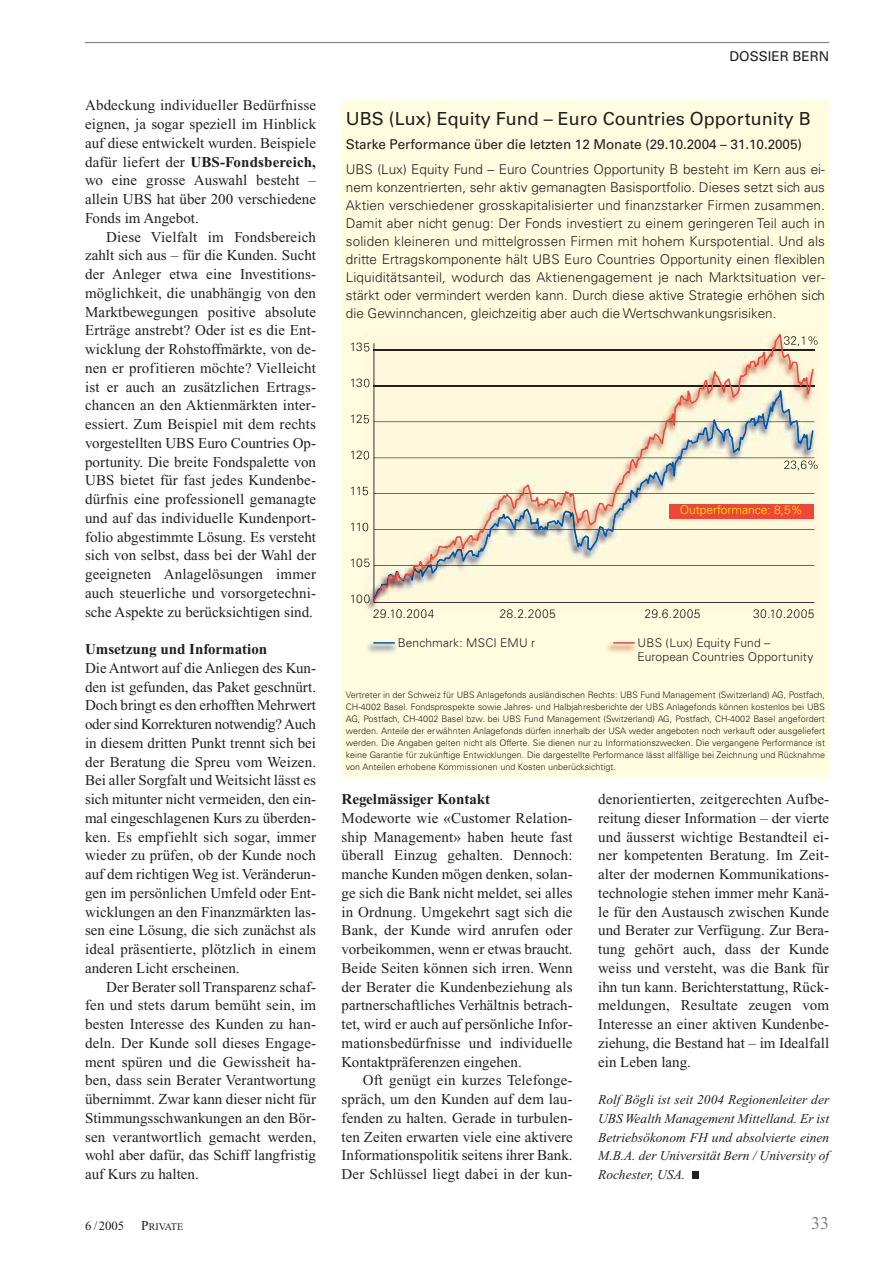
<style>
.page{position:relative;width:893px;height:1263px;background:#fff}
.page>*{position:absolute;margin:0;border:0;box-sizing:border-box;transform-origin:0 0}
.t1{font:54px "Verdana";color:#231f20}
.t2{font:18px "Univers";color:#231f20}
.t3{font:18px "Times New Roman";color:#808285}
.t4{font:15px/18.8px "Times New Roman";color:#231f20;text-align:justify}
.t5{font:700 15px "Times New Roman";color:#231f20}
.t6{font:300 13.5px/18px "Univers";color:#231f20;text-align:justify}
.t7{font:italic 13.5px/18.8px "Times New Roman";color:#231f20;text-align:justify}
.t8{font:13.5px "Univers";letter-spacing:-.005em;color:#231f20}
.t9{font:12.75px "Times New Roman";color:#231f20}
.t10{font:300 12px/13.8px "Univers";letter-spacing:.01em;color:#231f20}
.t11{font:300 12px "Univers";color:#fff200}
.t12{font:10.2px "Times New Roman";color:#231f20}
.t13{font:300 9px/12px "Univers";color:#231f20;text-align:justify}
.s1{font-weight:700}
.s2{font-size:13.5px}
</style>
<div class="page">
<hr style="left:85px;top:42px;width:744px;height:1px;background:#808285">
<div style="left:342px;top:100px;width:487px;height:676px;background:#fffcdf"></div>
<img style="left:367px;top:642px;width:30px;height:11px">
<hr style="left:374px;top:642px;width:20px;height:2px;background:#0058a9">
<img style="left:607px;top:642px;width:29px;height:11px">
<hr style="left:614px;top:642px;width:20px;height:2px;background:#ef4639">
<svg style="left:364px;top:379px;width:5px;height:8px"></svg>
<svg style="left:364px;top:343px;width:5px;height:9px"></svg>
<img style="left:377px;top:612px;width:56px;height:1px">
<img style="left:504px;top:612px;width:51px;height:1px">
<img style="left:649px;top:612px;width:50px;height:1px">
<img style="left:757px;top:612px;width:56px;height:1px">
<img style="left:422px;top:602px;width:392px;height:1px">
<svg style="left:364px;top:594px;width:6px;height:9px"></svg>
<svg style="left:364px;top:558px;width:6px;height:9px"></svg>
<svg style="left:364px;top:523px;width:4px;height:8px"></svg>
<svg style="left:364px;top:487px;width:4px;height:8px"></svg>
<svg style="left:364px;top:451px;width:5px;height:8px"></svg>
<svg style="left:364px;top:415px;width:5px;height:8px"></svg>
<img style="left:374px;top:609px;width:59px;height:3px">
<img style="left:500px;top:609px;width:55px;height:3px">
<img style="left:645px;top:609px;width:55px;height:3px">
<img style="left:753px;top:609px;width:61px;height:3px">
<img style="left:815px;top:460px;width:3px;height:10px">
<svg style="left:372px;top:334px;width:443px;height:268px"></svg>
<div style="left:669px;top:504px;width:145px;height:14px;background:#ef4639"></div>
<p class="t4" style="left:85px;top:97px;width:233px">Abdeckung individueller Bedürfnisse eignen, ja sogar speziell im Hinblick auf diese entwickelt wurden. Beispiele dafür liefert der <span class="s1">UBS-Fondsbereich, </span>wo eine grosse Auswahl besteht – allein UBS hat über 200 verschiedene Fonds im Angebot.</p>
<p class="t4" style="left:85px;top:229px;width:233px;text-indent:21px">Diese Vielfalt im Fondsbereich zahlt sich aus – für die Kunden. Sucht der Anleger etwa eine Investitions&shy;möglichkeit, die unabhängig von den Marktbewegungen positive absolute Erträge anstrebt? Oder ist es die Ent&shy;wicklung der Rohstoffmärkte, von de&shy;nen er profitieren möchte? Vielleicht ist er auch an zusätzlichen Ertrags&shy;chancen an den Aktienmärkten inter&shy;essiert. Zum Beispiel mit dem rechts vorgestellten UBS Euro Countries Op&shy;portunity. Die breite Fondspalette von UBS bietet für fast jedes Kundenbe&shy;dürfnis eine professionell gemanagte und auf das individuelle Kundenport&shy;folio abgestimmte Lösung. Es versteht sich von selbst, dass bei der Wahl der geeigneten Anlagelösungen immer auch steuerliche und vorsorgetechni&shy;sche Aspekte zu berücksichtigen sind.</p>
<p class="t5" style="left:85px;top:644px;width:184px">Umsetzung und Information</p>
<p class="t4" style="left:85px;top:660px;width:233px">Die Antwort auf die Anliegen des Kun&shy;den ist gefunden, das Paket geschnürt.<br>Doch bringt es den erhofften Mehrwert oder sind Korrekturen notwendig? Auch in diesem dritten Punkt trennt sich bei der Beratung die Spreu vom Weizen.<br>Bei aller Sorgfalt und Weitsicht lässt es sich mitunter nicht vermeiden, den ein&shy;mal eingeschlagenen Kurs zu überden&shy;ken. Es empfiehlt sich sogar, immer wieder zu prüfen, ob der Kunde noch auf dem richtigen Weg ist. Veränderun&shy;gen im persönlichen Umfeld oder Ent&shy;wicklungen an den Finanzmärkten las&shy;sen eine Lösung, die sich zunächst als ideal präsentierte, plötzlich in einem anderen Licht erscheinen.</p>
<p class="t4" style="left:85px;top:979px;width:233px;text-indent:21px">Der Berater soll Transparenz schaf&shy;fen und stets darum bemüht sein, im besten Interesse des Kunden zu han&shy;deln. Der Kunde soll dieses Engage&shy;ment spüren und die Gewissheit ha&shy;ben, dass sein Berater Verantwortung übernimmt. Zwar kann dieser nicht für Stimmungsschwankungen an den Bör&shy;sen verantwortlich gemacht werden, wohl aber dafür, das Schiff langfristig auf Kurs zu halten.</p>
<p class="t8" style="left:729px;top:51px;width:101px">DOSSIER BERN</p>
<p class="t2" style="left:346px;top:112px;width:467px">UBS (Lux) Equity Fund – Euro Countries Opportunity B</p>
<p class="t8" style="left:346px;top:139px;width:458px">Starke Performance über die letzten 12 Monate (29.10.2004 – 31.10.2005)</p>
<p class="t6" style="left:346px;top:162px;width:481px">UBS (Lux) Equity Fund – Euro Countries Opportunity B besteht im Kern aus ei&shy;nem konzentrierten, sehr aktiv gemanagten Basisportfolio. Dieses setzt sich aus Aktien verschiedener grosskapitalisierter und finanzstarker Firmen zusammen.<br>Damit aber nicht genug: Der Fonds investiert zu einem geringeren Teil auch in soliden kleineren und mittelgrossen Firmen mit hohem Kurspotential. Und als dritte Ertragskomponente hält UBS Euro Countries Opportunity einen flexiblen Liquiditätsanteil, wodurch das Aktienengagement je nach Marktsituation ver&shy;stärkt oder vermindert werden kann. Durch diese aktive Strategie erhöhen sich die Gewinnchancen, gleichzeitig aber auch die Wertschwankungsrisiken.</p>
<p class="t10" style="left:350px;top:341px;width:22px">135</p>
<p class="t10" style="left:350px;top:377px;width:22px">130</p>
<p class="t10" style="left:350px;top:413px;width:21px">125</p>
<p class="t10" style="left:350px;top:449px;width:21px">120</p>
<p class="t10" style="left:350px;top:485px;width:20px">115</p>
<p class="t10" style="left:350px;top:521px;width:20px">110</p>
<p class="t10" style="left:350px;top:557px;width:22px">105</p>
<p class="t10" style="left:350px;top:593px;width:22px">100</p>
<p class="t11" style="left:680px;top:506px;width:125px">Outperformance: 8,5%</p>
<p class="t10" style="left:753px;top:608px;width:63px">30.10.2005</p>
<p class="t10" style="left:373px;top:608px;width:63px">29.10.2004</p>
<p class="t10" style="left:500px;top:608px;width:58px">28.2.2005</p>
<p class="t10" style="left:645px;top:608px;width:58px">29.6.2005</p>
<p class="t10" style="left:398px;top:637px;width:139px">Benchmark: MSCI EMU r</p>
<p class="t10" style="left:638px;top:637px;width:177px">UBS (Lux) Equity Fund –<br>European Countries Opportunity</p>
<p class="t13" style="left:346px;top:689px;width:481px">Vertreter in der Schweiz für UBS Anlagefonds ausländischen Rechts: UBS Fund Management (Switzerland) AG, Postfach, CH-4002 Basel. Fondsprospekte sowie Jahres- und Halbjahresberichte der UBS Anlagefonds können kostenlos bei UBS AG, Postfach, CH-4002 Basel bzw. bei UBS Fund Management (Switzerland) AG, Postfach, CH-4002 Basel angefordert werden. Anteile der erwähnten Anlagefonds dürfen innerhalb der USA weder angeboten noch verkauft oder ausgeliefert werden. Die Angaben gelten nicht als Offerte. Sie dienen nur zu Informationszwecken. Die vergangene Performance ist keine Garantie für zukünftige Entwicklungen. Die dargestellte Performance lässt allfällige bei Zeichnung und Rücknahme von Anteilen erhobene Kommissionen und Kosten unberücksichtigt.</p>
<p class="t5" style="left:342px;top:794px;width:150px">Regelmässiger Kontakt</p>
<p class="t4" style="left:342px;top:810px;width:233px">Modeworte wie «Customer Relation&shy;ship Management» haben heute fast überall Einzug gehalten. Dennoch: manche Kunden mögen denken, solan&shy;ge sich die Bank nicht meldet, sei alles in Ordnung. Umgekehrt sagt sich die Bank, der Kunde wird anrufen oder vorbeikommen, wenn er etwas braucht.<br>Beide Seiten können sich irren. Wenn der Berater die Kundenbeziehung als partnerschaftliches Verhältnis betrach&shy;tet, wird er auch auf persönliche Infor&shy;mationsbedürfnisse und individuelle Kontaktpräferenzen eingehen.</p>
<p class="t4" style="left:342px;top:1072px;width:233px;text-indent:21px">Oft genügt ein kurzes Telefonge&shy;spräch, um den Kunden auf dem lau&shy;fenden zu halten. Gerade in turbulen&shy;ten Zeiten erwarten viele eine aktivere Informationspolitik seitens ihrer Bank.<br>Der Schlüssel liegt dabei in der kun-</p>
<p class="t4" style="left:598px;top:791px;width:233px">denorientierten, zeitgerechten Aufbe&shy;reitung dieser Information – der vierte und äusserst wichtige Bestandteil ei&shy;ner kompetenten Beratung. Im Zeit&shy;alter der modernen Kommunikations&shy;technologie stehen immer mehr Kanä&shy;le für den Austausch zwischen Kunde und Berater zur Verfügung. Zur Bera&shy;tung gehört auch, dass der Kunde weiss und versteht, was die Bank für ihn tun kann. Berichterstattung, Rück&shy;meldungen, Resultate zeugen vom Interesse an einer aktiven Kundenbe&shy;ziehung, die Bestand hat – im Idealfall ein Leben lang.</p>
<p class="t7" style="left:598px;top:1091px;width:233px">Rolf Bögli ist seit 2004 Regionenleiter der UBS Wealth Management Mittelland. Er ist Betriebsökonom FH und absolvierte einen M.B.A. der Universität Bern / University of Rochester, USA.</p>
<h1 class="t1" style="left:685px;top:1129px;width:21px">.</h1>
<p class="t9" style="left:85px;top:1221px;width:41px">6 /2005</p>
<p class="t12" style="left:141px;top:1223px;width:44px"><span class="s2">P</span>RIVATE</p>
<p class="t3" style="left:811px;top:1216px;width:19px">33</p>
</div>
